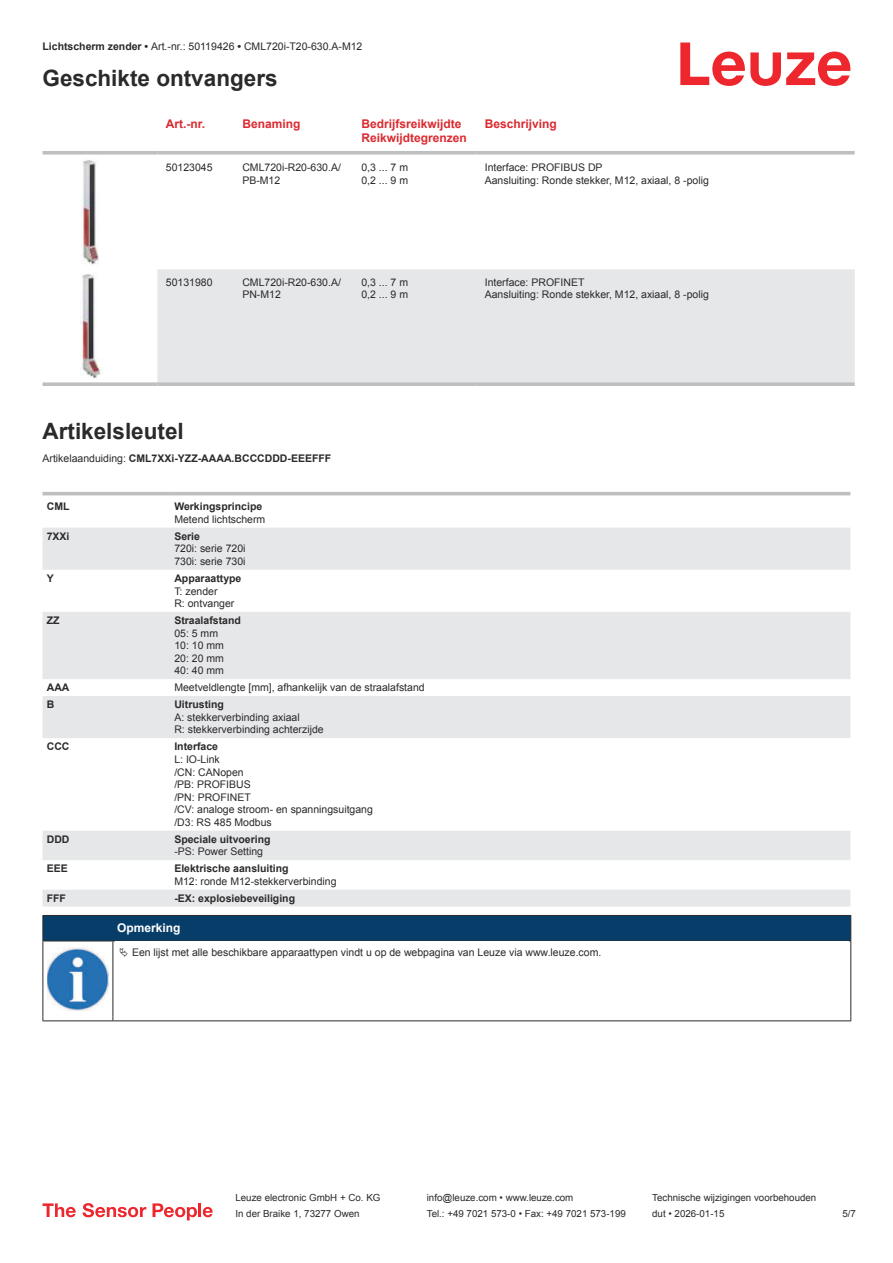
<style>
.page{position:relative;width:893px;height:1263px;background:#fff}
.page>*{position:absolute;margin:0;border:0;box-sizing:border-box;transform-origin:0 0}
.t1{font:700 22.5px "Arial";color:#2b292a}
.t2{font:700 12px/14.4px "Arial";color:#db2a30}
.t3{font:700 12px "Arial";color:#fff}
.t4{font:10.5px/12.6px "Arial";color:#2b292a}
.t5{font:700 10.5px "Arial";color:#2b292a}
.t6{font:9.75px "Arial";color:#2b292a}
.s1{font-weight:700}
.s2{font-weight:400}
</style>
<div class="page">
<svg style="left:680px;top:43px;width:170px;height:43px"></svg>
<div style="left:157px;top:269px;width:698px;height:113px;background:#e6e7e9"></div>
<svg style="left:43px;top:151px;width:114px;height:4px"></svg>
<svg style="left:157px;top:151px;width:77px;height:4px"></svg>
<svg style="left:234px;top:151px;width:119px;height:4px"></svg>
<svg style="left:353px;top:151px;width:123px;height:4px"></svg>
<svg style="left:476px;top:151px;width:379px;height:4px;background:#c4c6c8"></svg>
<svg style="left:43px;top:382px;width:114px;height:4px"></svg>
<svg style="left:157px;top:382px;width:77px;height:4px"></svg>
<svg style="left:234px;top:382px;width:119px;height:4px"></svg>
<svg style="left:353px;top:382px;width:123px;height:4px"></svg>
<svg style="left:476px;top:382px;width:379px;height:4px;background:#c1c3c5"></svg>
<img style="left:82px;top:160px;width:17px;height:105px">
<img style="left:80px;top:274px;width:23px;height:105px">
<svg style="left:43px;top:528px;width:807px;height:378px;fill:#e6e7e9"></svg>
<hr style="left:43px;top:492px;width:127px;height:3px;background:#bdbfc1">
<hr style="left:170px;top:492px;width:680px;height:3px;background:#bdbfc1">
<svg style="left:43px;top:1203px;width:33px;height:14px"></svg>
<svg style="left:83px;top:1203px;width:63px;height:14px"></svg>
<svg style="left:153px;top:1203px;width:44px;height:17px"></svg>
<hr style="left:198px;top:1203px;width:3px;height:14px;background:#ed272d">
<svg style="left:203px;top:1207px;width:10px;height:10px"></svg>
<div style="left:43px;top:915px;width:808px;height:26px;background:#063d69"></div>
<hr style="left:113px;top:940px;width:738px;height:1px;background:#2b292a">
<hr style="left:43px;top:941px;width:1px;height:75px;background:#2b292a">
<hr style="left:113px;top:941px;width:1px;height:75px;background:#2b292a">
<hr style="left:850px;top:941px;width:1px;height:75px;background:#2b292a">
<hr style="left:43px;top:1020px;width:70px;height:1px;background:#2b292a">
<hr style="left:113px;top:1020px;width:738px;height:1px;background:#2b292a">
<img style="left:47px;top:947px;width:61px;height:63px">
<p class="t4" style="left:43px;top:41px;width:321px"><span class="s1">Lichtscherm zender •</span> Art.-nr.: 50119426 <span class="s1">•</span> CML720i-T20-630.A-M12</p>
<h1 class="t1" style="left:43px;top:70px;width:237px">Geschikte ontvangers</h1>
<p class="t2" style="left:166px;top:117px;width:41px">Art.-nr.</p>
<p class="t2" style="left:242px;top:117px;width:60px">Benaming</p>
<p class="t2" style="left:361px;top:117px;width:107px">Bedrijfsreikwijdte<br>Reikwijdtegrenzen</p>
<p class="t2" style="left:485px;top:117px;width:74px">Beschrijving</p>
<p class="t4" style="left:166px;top:162px;width:48px">50123045</p>
<p class="t4" style="left:242px;top:162px;width:100px">CML720i-R20-630.A/<br>PB-M12</p>
<p class="t4" style="left:361px;top:162px;width:48px">0,3 ... 7 m<br>0,2 ... 9 m</p>
<p class="t4" style="left:485px;top:162px;width:226px">Interface: PROFIBUS DP<br>Aansluiting: Ronde stekker, M12, axiaal, 8 -polig</p>
<p class="t4" style="left:166px;top:277px;width:48px">50131980</p>
<p class="t4" style="left:242px;top:277px;width:100px">CML720i-R20-630.A/<br>PN-M12</p>
<p class="t4" style="left:361px;top:277px;width:48px">0,3 ... 7 m<br>0,2 ... 9 m</p>
<p class="t4" style="left:485px;top:277px;width:226px">Interface: PROFINET<br>Aansluiting: Ronde stekker, M12, axiaal, 8 -polig</p>
<h1 class="t1" style="left:43px;top:422px;width:143px">Artikelsleutel</h1>
<p class="t5" style="left:43px;top:454px;width:290px"><span class="s2">Artikelaanduiding:</span> CML7XXi-YZZ-AAAA.BCCCDDD-EEEFFF</p>
<p class="t5" style="left:47px;top:503px;width:24px">CML</p>
<p class="t5" style="left:174px;top:503px;width:89px">Werkingsprincipe</p>
<p class="t4" style="left:174px;top:514px;width:93px">Metend lichtscherm</p>
<p class="t5" style="left:47px;top:532px;width:24px">7XXi</p>
<p class="t5" style="left:174px;top:532px;width:27px">Serie</p>
<p class="t4" style="left:174px;top:543px;width:73px">720i: serie 720i<br>730i: serie 730i</p>
<p class="t5" style="left:47px;top:574px;width:9px">Y</p>
<p class="t5" style="left:174px;top:574px;width:69px">Apparaattype</p>
<p class="t4" style="left:174px;top:585px;width:62px">T: zender<br>R: ontvanger</p>
<p class="t5" style="left:47px;top:616px;width:14px">ZZ</p>
<p class="t5" style="left:174px;top:616px;width:68px">Straalafstand</p>
<p class="t4" style="left:174px;top:628px;width:51px">05: 5 mm<br>10: 10 mm<br>20: 20 mm<br>40: 40 mm</p>
<p class="t5" style="left:47px;top:684px;width:24px">AAA</p>
<p class="t4" style="left:174px;top:682px;width:252px">Meetveldlengte [mm], afhankelijk van de straalafstand</p>
<p class="t5" style="left:47px;top:701px;width:9px">B</p>
<p class="t5" style="left:174px;top:701px;width:51px">Uitrusting</p>
<p class="t4" style="left:174px;top:712px;width:151px">A: stekkerverbinding axiaal<br>R: stekkerverbinding achterzijde</p>
<p class="t5" style="left:47px;top:743px;width:24px">CCC</p>
<p class="t5" style="left:174px;top:743px;width:45px">Interface</p>
<p class="t4" style="left:174px;top:754px;width:200px">L: IO-Link<br>/CN: CANopen<br>/PB: PROFIBUS<br>/PN: PROFINET<br>/CV: analoge stroom- en spanningsuitgang /D3: RS 485 Modbus</p>
<p class="t5" style="left:47px;top:835px;width:24px">DDD</p>
<p class="t5" style="left:174px;top:835px;width:98px">Speciale uitvoering</p>
<p class="t4" style="left:174px;top:846px;width:90px">-PS: Power Setting</p>
<p class="t5" style="left:47px;top:865px;width:23px">EEE</p>
<p class="t5" style="left:174px;top:865px;width:116px">Elektrische aansluiting</p>
<p class="t4" style="left:174px;top:876px;width:164px">M12: ronde M12-stekkerverbinding</p>
<p class="t5" style="left:47px;top:894px;width:21px">FFF</p>
<p class="t5" style="left:174px;top:894px;width:122px">-EX: explosiebeveiliging</p>
<p class="t3" style="left:117px;top:924px;width:65px">Opmerking</p>
<p class="t4" style="left:132px;top:947px;width:471px">Een lijst met alle beschikbare apparaattypen vindt u op de webpagina van Leuze via www.leuze.com.</p>
<p class="t6" style="left:235px;top:1194px;width:146px">Leuze electronic GmbH + Co. KG</p>
<p class="t6" style="left:427px;top:1194px;width:148px">info@leuze.com • www.leuze.com</p>
<p class="t6" style="left:652px;top:1194px;width:166px">Technische wijzigingen voorbehouden</p>
<p class="t6" style="left:235px;top:1210px;width:126px">In der Braike 1, 73277 Owen</p>
<p class="t6" style="left:427px;top:1210px;width:201px">Tel.: +49 7021 573-0 • Fax: +49 7021 573-199</p>
<p class="t6" style="left:652px;top:1210px;width:74px">dut • 2026-01-15</p>
<p class="t6" style="left:842px;top:1210px;width:15px">5 /7</p>
</div>
